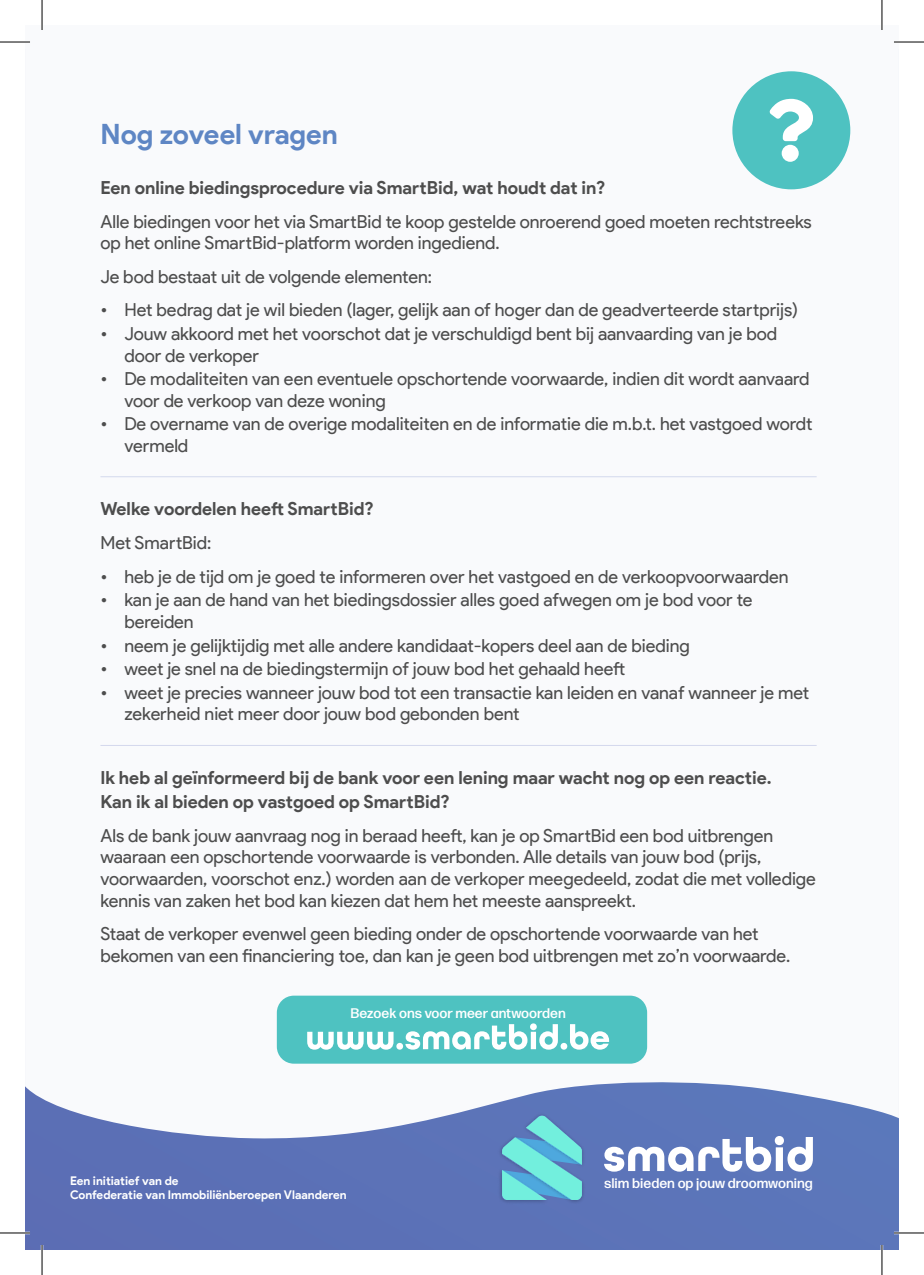
<style>
.page{position:relative;width:924px;height:1275px;background:#fff}
.page>*{position:absolute;margin:0;border:0;box-sizing:border-box;transform-origin:0 0}
.t1{font:700 28px "Product Sans";letter-spacing:-.005em;color:#5e86c4}
.t2{font:18px/21.6px "Product Sans";letter-spacing:-.005em;color:#4d4d4d}
.t3{font:700 18px/24px "Product Sans";color:#4d4d4d}
.t4{font:500 13.8px "Forma DJR Micro";color:#fff}
.t5{font:700 12px/14.4px "Product Sans";color:#fff}
</style>
<div class="page">
<div style="left:25px;top:49px;width:873px;height:1201px;background:#5b72b7"></div>
<div style="left:25px;top:25px;width:873px;height:1115px;background:#f9fafc"></div>
<svg style="left:497px;top:1112px;width:88px;height:91px"></svg>
<svg style="left:603px;top:1136px;width:209px;height:35px"></svg>
<div style="left:278px;top:996px;width:367px;height:66px;background:#4ec2c1;border-radius:16px"></div>
<div style="left:277px;top:995px;width:369px;height:68px;border:2px solid #4ec2c1;border-radius:16px"></div>
<svg style="left:307px;top:1023px;width:301px;height:26px"></svg>
<hr style="left:100px;top:476px;width:716px;height:1px;background:#d4d9ed">
<hr style="left:100px;top:745px;width:716px;height:1px;background:#d4d9ed">
<div style="left:732px;top:71px;width:117px;height:118px;background:#4ec2c1;border-radius:50%"></div>
<svg style="left:769px;top:99px;width:43px;height:63px"></svg>
<hr style="left:0;top:41px;width:30px;height:2px;background:#fff">
<hr style="left:893px;top:41px;width:30px;height:2px;background:#fff">
<hr style="left:0;top:1231px;width:30px;height:3px;background:#fff">
<hr style="left:893px;top:1231px;width:30px;height:3px;background:#fff">
<hr style="left:41px;top:0;width:2px;height:30px;background:#fff">
<hr style="left:41px;top:1245px;width:2px;height:30px;background:#fff">
<hr style="left:880px;top:0;width:2px;height:30px;background:#fff">
<hr style="left:880px;top:1245px;width:2px;height:30px;background:#fff">
<hr style="left:0;top:42px;width:30px;height:1px;background:#000">
<hr style="left:893px;top:42px;width:30px;height:1px;background:#000">
<hr style="left:0;top:1232px;width:30px;height:1px;background:#000">
<hr style="left:893px;top:1232px;width:30px;height:1px;background:#000">
<hr style="left:42px;top:0;width:1px;height:30px;background:#000">
<hr style="left:42px;top:1245px;width:1px;height:30px;background:#000">
<hr style="left:881px;top:0;width:1px;height:30px;background:#000">
<hr style="left:881px;top:1245px;width:1px;height:30px;background:#000">
<p class="t1" style="left:100px;top:117px;width:239px">Nog zoveel vragen</p>
<p class="t3" style="left:100px;top:176px;width:506px">Een online biedingsprocedure via SmartBid, wat houdt dat in?</p>
<p class="t2" style="left:100px;top:211px;width:712px">Alle biedingen voor het via SmartBid te koop gestelde onroerend goed moeten rechtstreeks op het online SmartBid-platform worden ingediend.</p>
<p class="t2" style="left:100px;top:266px;width:333px">Je bod bestaat uit de volgende elementen:</p>
<p class="t2" style="left:100px;top:300px;width:699px">• Het bedrag dat je wil bieden (lager, gelijk aan of hoger dan de geadverteerde startprijs)</p>
<p class="t2" style="left:124px;top:323px;width:654px;text-indent:-24px">• Jouw akkoord met het voorschot dat je verschuldigd bent bij aanvaarding van je bod door de verkoper</p>
<p class="t2" style="left:124px;top:368px;width:686px;text-indent:-24px">• De modaliteiten van een eventuele opschortende voorwaarde, indien dit wordt aanvaard voor de verkoop van deze woning</p>
<p class="t2" style="left:124px;top:414px;width:689px;text-indent:-24px">• De overname van de overige modaliteiten en de informatie die m.b.t. het vastgoed wordt vermeld</p>
<p class="t3" style="left:100px;top:497px;width:275px">Welke voordelen heeft SmartBid?</p>
<p class="t2" style="left:100px;top:532px;width:112px">Met SmartBid:</p>
<p class="t2" style="left:100px;top:566px;width:689px">• heb je de tijd om je goed te informeren over het vastgoed en de verkoopvoorwaarden</p>
<p class="t2" style="left:124px;top:589px;width:629px;text-indent:-24px">• kan je aan de hand van het biedingsdossier alles goed afwegen om je bod voor te bereiden</p>
<p class="t2" style="left:100px;top:635px;width:590px">• neem je gelijktijdig met alle andere kandidaat-kopers deel aan de bieding</p>
<p class="t2" style="left:100px;top:658px;width:526px">• weet je snel na de biedingstermijn of jouw bod het gehaald heeft</p>
<p class="t2" style="left:124px;top:682px;width:686px;text-indent:-24px">• weet je precies wanneer jouw bod tot een transactie kan leiden en vanaf wanneer je met zekerheid niet meer door jouw bod gebonden bent</p>
<p class="t3" style="left:100px;top:766px;width:672px">Ik heb al geïnformeerd bij de bank voor een lening maar wacht nog op een reactie.<br>Kan ik al bieden op vastgoed op SmartBid?</p>
<p class="t2" style="left:100px;top:825px;width:716px">Als de bank jouw aanvraag nog in beraad heeft, kan je op SmartBid een bod uitbrengen waaraan een opschortende voorwaarde is verbonden. Alle details van jouw bod (prijs, voorwaarden, voorschot enz.) worden aan de verkoper meegedeeld, zodat die met volledige kennis van zaken het bod kan kiezen dat hem het meeste aanspreekt.</p>
<p class="t2" style="left:100px;top:923px;width:691px">Staat de verkoper evenwel geen bieding onder de opschortende voorwaarde van het bekomen van een financiering toe, dan kan je geen bod uitbrengen met zo’n voorwaarde.</p>
<p class="t4" style="left:350px;top:1004px;width:217px">Bezoek ons voor meer antwoorden</p>
<p class="t5" style="left:70px;top:1173px;width:278px">Een initiatief van de<br>Confederatie van Immobiliënberoepen Vlaanderen</p>
<p class="t4" style="left:603px;top:1174px;width:210px">slim bieden op jouw droomwoning</p>
</div>
